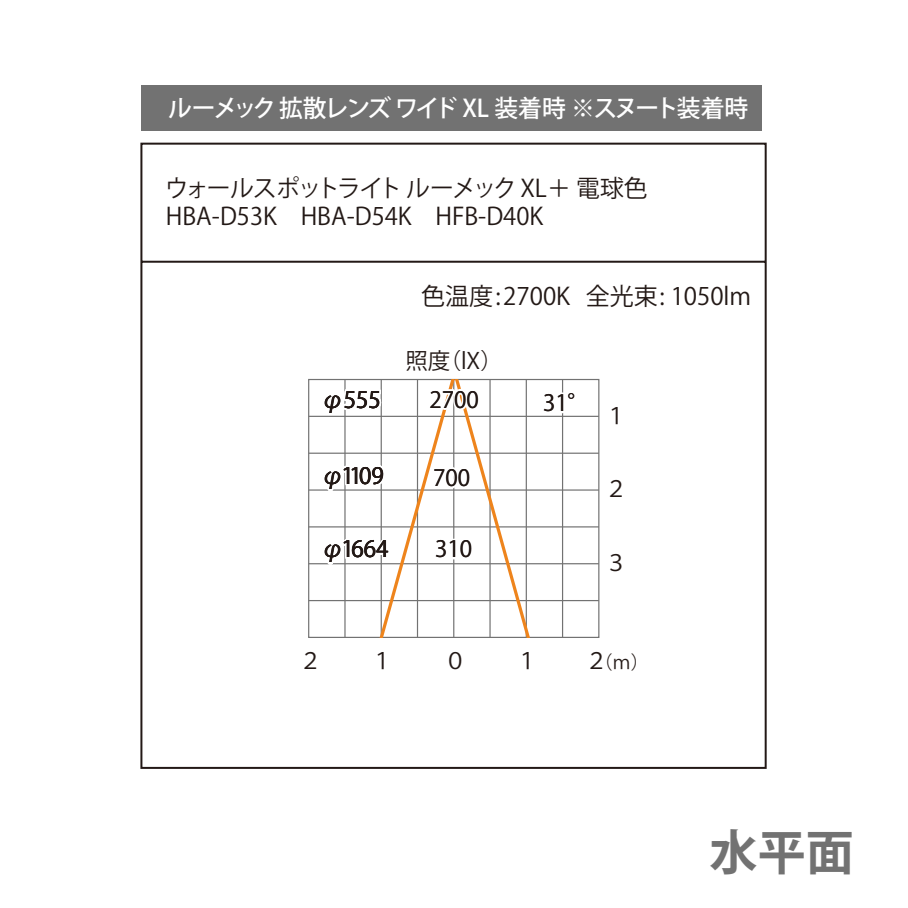
<style>
.page{position:relative;width:908px;height:908px;background:#fff}
.page>*{position:absolute;margin:0;border:0;box-sizing:border-box;transform-origin:0 0}
.t1{font:700 48px "Koz Go Pro";color:#727272}
.t2{font:24px/28px "Koz Go Pro";color:#231916}
.t3{font:500 24px "Koz Go Pro";letter-spacing:-.09em;color:#fff}
.t4{font:22.4px "Koz Go Pr 6 N";color:#231916}
.t5{font:22.4px "Koz Go Pro";color:#231916}
.t6{font:18.4px "Koz Go Pro";color:#231916}
.s1{font-size:22.4px}
</style>
<div class="page">
<svg style="left:140px;top:142px;width:627px;height:627px"></svg>
<hr style="left:561px;top:379px;width:2px;height:258px;background:#727272">
<hr style="left:308px;top:415px;width:290px;height:2px;background:#727272">
<hr style="left:308px;top:452px;width:290px;height:1px;background:#727272">
<hr style="left:308px;top:489px;width:290px;height:1px;background:#727272">
<hr style="left:308px;top:526px;width:290px;height:1px;background:#727272">
<hr style="left:308px;top:562px;width:290px;height:2px;background:#727272">
<hr style="left:308px;top:599px;width:290px;height:2px;background:#727272">
<div style="left:141px;top:85px;width:620px;height:46px;background:#727272"></div>
<svg style="left:539px;top:389px;width:27px;height:26px"></svg>
<div style="left:566px;top:391px;width:10px;height:10px;border:4px solid #fff;border-radius:50%"></div>
<div style="left:567px;top:392px;width:8px;height:8px;border:4px solid #fff;border-radius:50%"></div>
<svg style="left:321px;top:379px;width:211px;height:258px"></svg>
<p class="t3" style="left:168px;top:93px;width:581px">ルーメック 拡散レンズ ワイド XL 装着時 ※スヌート装着時</p>
<p class="t2" style="left:165px;top:174px;width:484px">ウォールスポットライト ルーメック XL＋ 電球色<br>HBA-D53K　HBA-D54K　HFB-D40K</p>
<p class="t2" style="left:421px;top:283px;width:331px">色温度:2700K 全光束: 1050lm</p>
<p class="t5" style="left:405px;top:346px;width:99px">照度（lX）</p>
<p class="t4" style="left:321px;top:387px;width:61px">φ555</p>
<p class="t4" style="left:429px;top:387px;width:51px">2700</p>
<p class="t4" style="left:542px;top:390px;width:48px">31°</p>
<p class="t5" style="left:604px;top:400px;width:24px">１</p>
<p class="t4" style="left:321px;top:463px;width:64px">φ1109</p>
<p class="t4" style="left:433px;top:465px;width:38px">700</p>
<p class="t5" style="left:604px;top:474px;width:24px">２</p>
<p class="t4" style="left:321px;top:536px;width:69px">φ1664</p>
<p class="t4" style="left:435px;top:536px;width:38px">310</p>
<p class="t5" style="left:604px;top:547px;width:24px">３</p>
<p class="t5" style="left:299px;top:645px;width:24px">２</p>
<p class="t6" style="left:585px;top:649px;width:66px"><span class="s1">２</span>（ｍ）</p>
<p class="t5" style="left:370px;top:645px;width:24px">１</p>
<p class="t5" style="left:444px;top:645px;width:24px">０</p>
<p class="t5" style="left:515px;top:645px;width:24px">１</p>
<h1 class="t1" style="left:709px;top:820px;width:145px">水平面</h1>
</div>
